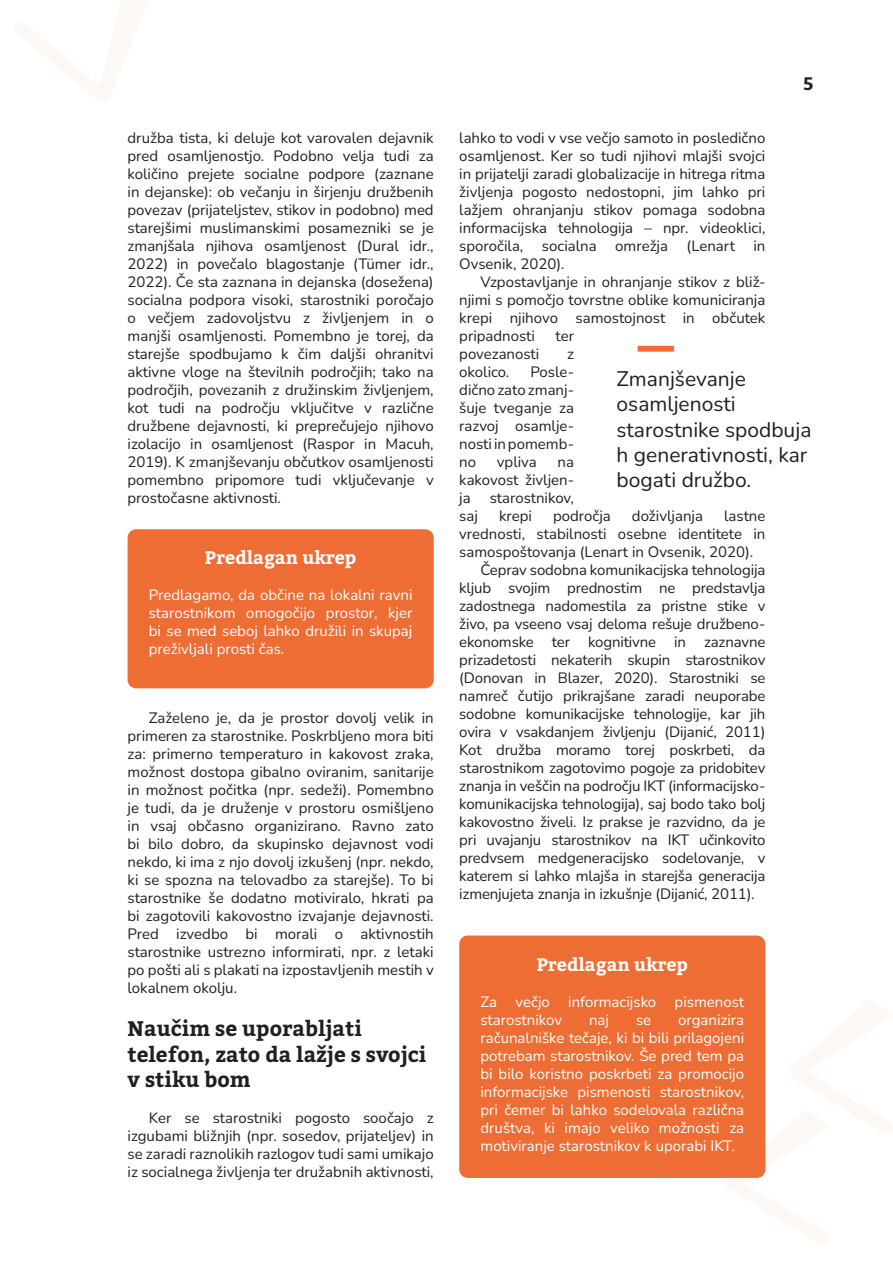
<style>
.page{position:relative;width:893px;height:1263px;background:#fff}
.page>*{position:absolute;margin:0;border:0;box-sizing:border-box;transform-origin:0 0}
.Besedilo{font:900 37.5px "Bitter";color:#ed6d34}
.Besedilo-2{font:21px/25.2px "Nunito";color:#231f20}
.Naslov_2{font:700 21px/25.2px "Bitter";color:#231f20}
.Naslov_3{font:700 18px "Bitter";color:#fff}
.t1{font:700 18px "Bitter";color:#231f20}
.Besedilo-3{font:15px/18px "Nunito";color:#231f20;text-align:justify}
.Besedilo-4{font:15px/18px "Nunito";color:#fff;text-align:justify}
</style>
<div class="page">
<svg style="left:759px;top:998px;width:7px;height:180px"></svg>
<div style="left:128px;top:529px;width:306px;height:159px;background:#ed6d34;border-radius:9px"></div>
<div style="left:459px;top:935px;width:306px;height:243px;background:#ed6d34;border-radius:9px"></div>
<p class="Besedilo-3" style="left:128px;top:128px;width:308px">družba tista, ki deluje kot varovalen dejavnik pred osamljenostjo. Podobno velja tudi za količino prejete socialne podpore (zaznane in dejanske): ob večanju in širjenju družbenih povezav (prijateljstev, stikov in podobno) med starejšimi muslimanskimi posamezniki se je zmanjšala njihova osamljenost (Dural idr., 2022) in povečalo blagostanje (Tümer idr., 2022). Če sta zaznana in dejanska (dosežena) socialna podpora visoki, starostniki poročajo o večjem zadovoljstvu z življenjem in o manjši osamljenosti. Pomembno je torej, da starejše spodbujamo k čim daljši ohranitvi aktivne vloge na številnih področjih; tako na področjih, povezanih z družinskim življenjem, kot tudi na področju vključitve v različne družbene dejavnosti, ki preprečujejo njihovo izolacijo in osamljenost (Raspor in Macuh, 2019). K zmanjševanju občutkov osamljenosti pomembno pripomore tudi vključevanje v prostočasne aktivnosti.</p>
<p class="Naslov_3" style="left:205px;top:546px;width:153px">Predlagan ukrep</p>
<p class="Besedilo-4" style="left:149px;top:586px;width:265px">Predlagamo, da občine na lokalni ravni starostnikom omogočijo prostor, kjer bi se med seboj lahko družili in skupaj preživljali prosti čas.</p>
<p class="Besedilo-3" style="left:128px;top:708px;width:308px;text-indent:21px">Zaželeno je, da je prostor dovolj velik in primeren za starostnike. Poskrbljeno mora biti za: primerno temperaturo in kakovost zraka, možnost dostopa gibalno oviranim, sanitarije in možnost počitka (npr. sedeži). Pomembno je tudi, da je druženje v prostoru osmišljeno in vsaj občasno organizirano. Ravno zato bi bilo dobro, da skupinsko dejavnost vodi nekdo, ki ima z njo dovolj izkušenj (npr. nekdo, ki se spozna na telovadbo za starejše). To bi starostnike še dodatno motiviralo, hkrati pa bi zagotovili kakovostno izvajanje dejavnosti.<br>Pred izvedbo bi morali o aktivnostih starostnike ustrezno informirati, npr. z letaki po pošti ali s plakati na izpostavljenih mestih v lokalnem okolju.</p>
<p class="Naslov_2" style="left:128px;top:1017px;width:300px">Naučim se uporabljati telefon, zato da lažje s svojci v stiku bom</p>
<p class="Besedilo-3" style="left:128px;top:1108px;width:308px;text-indent:21px">Ker se starostniki pogosto soočajo z izgubami bližnjih (npr. sosedov, prijateljev) in se zaradi raznolikih razlogov tudi sami umikajo iz socialnega življenja ter družabnih aktivnosti,</p>
<p class="Besedilo-3" style="left:459px;top:128px;width:308px">lahko to vodi v vse večjo samoto in posledično osamljenost. Ker so tudi njihovi mlajši svojci in prijatelji zaradi globalizacije in hitrega ritma življenja pogosto nedostopni, jim lahko pri lažjem ohranjanju stikov pomaga sodobna informacijska tehnologija – npr. videoklici, sporočila, socialna omrežja (Lenart in Ovsenik, 2020).</p>
<p class="Besedilo-3" style="left:459px;top:272px;width:308px;text-indent:21px">Vzpostavljanje in ohranjanje stikov z bliž&shy;njimi s pomočjo tovrstne oblike komuniciranja krepi njihovo samostojnost in občutek pripadnosti</p>
<p class="Besedilo-3" style="left:555px;top:326px;width:20px">ter</p>
<p class="t1" style="left:803px;top:72px;width:12px">5</p>
<p class="Besedilo-3" style="left:459px;top:344px;width:82px">povezanosti</p>
<p class="Besedilo-3" style="left:567px;top:344px;width:8px">z</p>
<p class="Besedilo-3" style="left:459px;top:362px;width:52px">okolico.</p>
<p class="Besedilo-3" style="left:459px;top:362px;width:116px;text-indent:71px">Posle&shy;dično zato zmanj&shy;šuje tveganje za razvoj osamlje&shy;nosti in pomemb&shy;no</p>
<p class="Besedilo-3" style="left:497px;top:452px;width:41px">vpliva</p>
<p class="Besedilo-3" style="left:459px;top:452px;width:116px;text-indent:98px">na kakovost življen&shy;ja</p>
<p class="Besedilo-3" style="left:490px;top:488px;width:86px">starostnikov,</p>
<p class="Besedilo" style="left:638px;top:326px;width:38px">—</p>
<p class="Besedilo-2" style="left:617px;top:365px;width:196px">Zmanjševanje osamljenosti starostnike spodbuja h generativnosti, kar bogati družbo.</p>
<p class="Besedilo-3" style="left:459px;top:506px;width:20px">saj</p>
<p class="Besedilo-3" style="left:499px;top:506px;width:34px">krepi</p>
<p class="Besedilo-3" style="left:553px;top:506px;width:59px">področja</p>
<p class="Besedilo-3" style="left:632px;top:506px;width:73px">doživljanja</p>
<p class="Besedilo-3" style="left:459px;top:506px;width:308px;text-indent:265px">lastne vrednosti, stabilnosti osebne identitete in samospoštovanja (Lenart in Ovsenik, 2020).</p>
<p class="Besedilo-3" style="left:459px;top:560px;width:308px;text-indent:21px">Čeprav sodobna komunikacijska tehnologija kljub svojim prednostim ne predstavlja zadostnega nadomestila za pristne stike v živo, pa vseeno vsaj deloma rešuje družbeno&shy;ekonomske ter kognitivne in zaznavne prizadetosti nekaterih skupin starostnikov (Donovan in Blazer, 2020). Starostniki se namreč čutijo prikrajšane zaradi neuporabe sodobne komunikacijske tehnologije, kar jih ovira v vsakdanjem življenju (Dijanić, 2011)<br>Kot družba moramo torej poskrbeti, da starostnikom zagotovimo pogoje za pridobitev znanja in veščin na področju IKT (informacijsko&shy;komunikacijska tehnologija), saj bodo tako bolj kakovostno živeli. Iz prakse je razvidno, da je pri uvajanju starostnikov na IKT učinkovito predvsem medgeneracijsko sodelovanje, v katerem si lahko mlajša in starejša generacija izmenjujeta znanja in izkušnje (Dijanić, 2011).</p>
<p class="Naslov_3" style="left:537px;top:953px;width:153px">Predlagan ukrep</p>
<p class="Besedilo-4" style="left:480px;top:992px;width:265px">Za večjo informacijsko pismenost starostnikov</p>
<p class="Besedilo-4" style="left:480px;top:1010px;width:265px;text-indent:198px">organizira računalniške tečaje, ki bi bili prilagojeni potrebam starostnikov. Še pred tem pa bi bilo koristno poskrbeti za promocijo informacijske pismenosti starostnikov, pri čemer bi lahko sodelovala različna društva, ki imajo veliko možnosti za motiviranje starostnikov k uporabi IKT.</p>
<p class="Besedilo-4" style="left:589px;top:1010px;width:22px">naj</p>
<p class="Besedilo-4" style="left:636px;top:1010px;width:17px">se</p>
</div>
